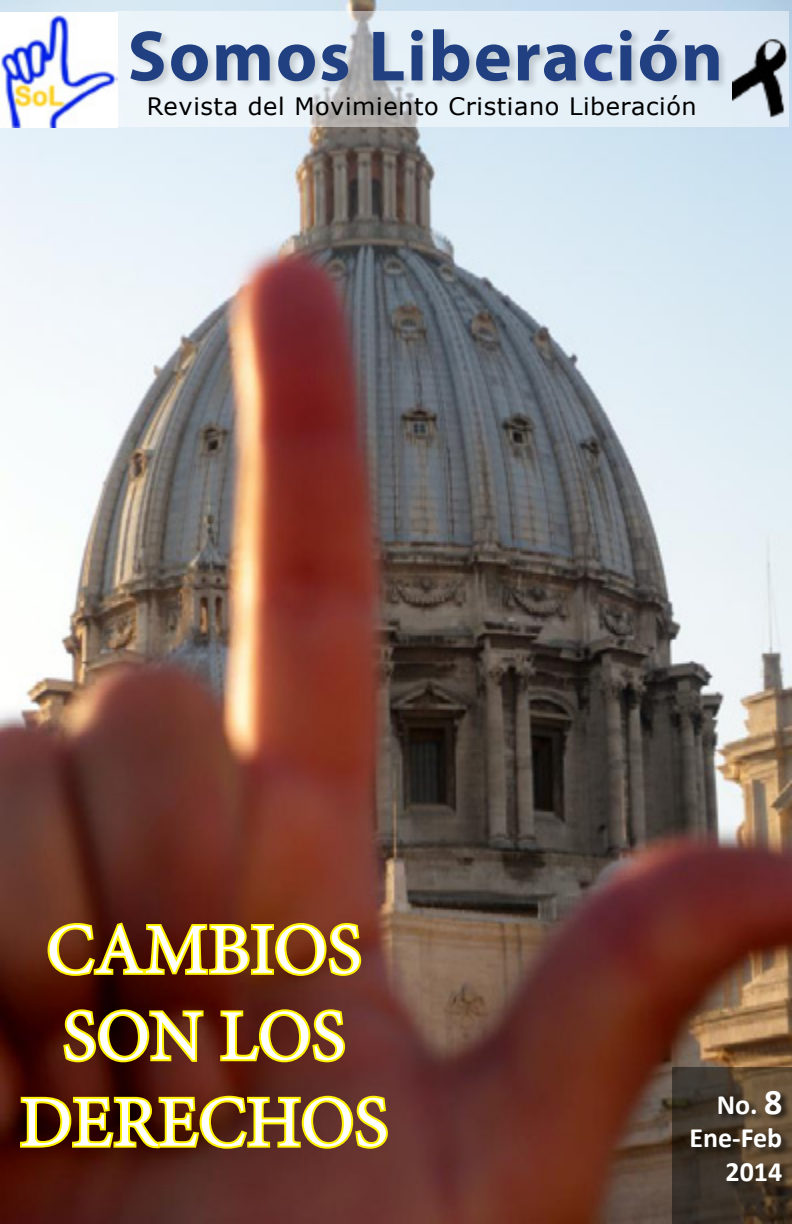
<style>
.page{position:relative;width:792px;height:1224px;background:#fff}
.page>*{position:absolute;margin:0;border:0;box-sizing:border-box;transform-origin:0 0}
.t1{font:72px/86.4px "Minion Pro";color:#fff;text-align:center}
.t2{font:700 72px "Myriad Pro";letter-spacing:.025em;color:#204081}
.t3{font:700 28px/33.6px "Calibri";color:#fff;text-align:right}
.t4{font:24px "Verdana";letter-spacing:.025em;color:#000}
.s1{color:#25408f}
.s2{font-size:36px}
</style>
<div class="page">
<img style="left:0;top:0;width:792px;height:1224px">
<svg style="left:118px;top:12px;width:671px;height:115px;fill:#e5f0f7"></svg>
<div style="left:130px;top:28px;width:596px;height:60px;background:#000;opacity:.16"></div>
<img style="left:732px;top:27px;width:57px;height:95px">
<img style="left:0;top:12px;width:118px;height:115px">
<svg style="left:18px;top:920px;width:372px;height:304px"></svg>
<svg style="left:672px;top:1067px;width:120px;height:157px"></svg>
<div style="left:691px;top:1092px;width:100px;height:98px;background:#000;opacity:.75"></div>
<h1 class="t2" style="left:128px;top:9px;width:597px">Somos Libera<span class="s1">c</span>ión</h1>
<p class="t4" style="left:147px;top:90px;width:551px">Revista del Movimiento Cristiano Liberación</p>
<h1 class="t1" style="left:20px;top:907px;width:370px">CAMBIOS<br>SON LOS<br>DERECHOS</h1>
<p class="t3" style="left:689px;top:1088px;width:94px">No. <span class="s2">8<br></span>Ene-Feb<br>2014</p>
</div>
